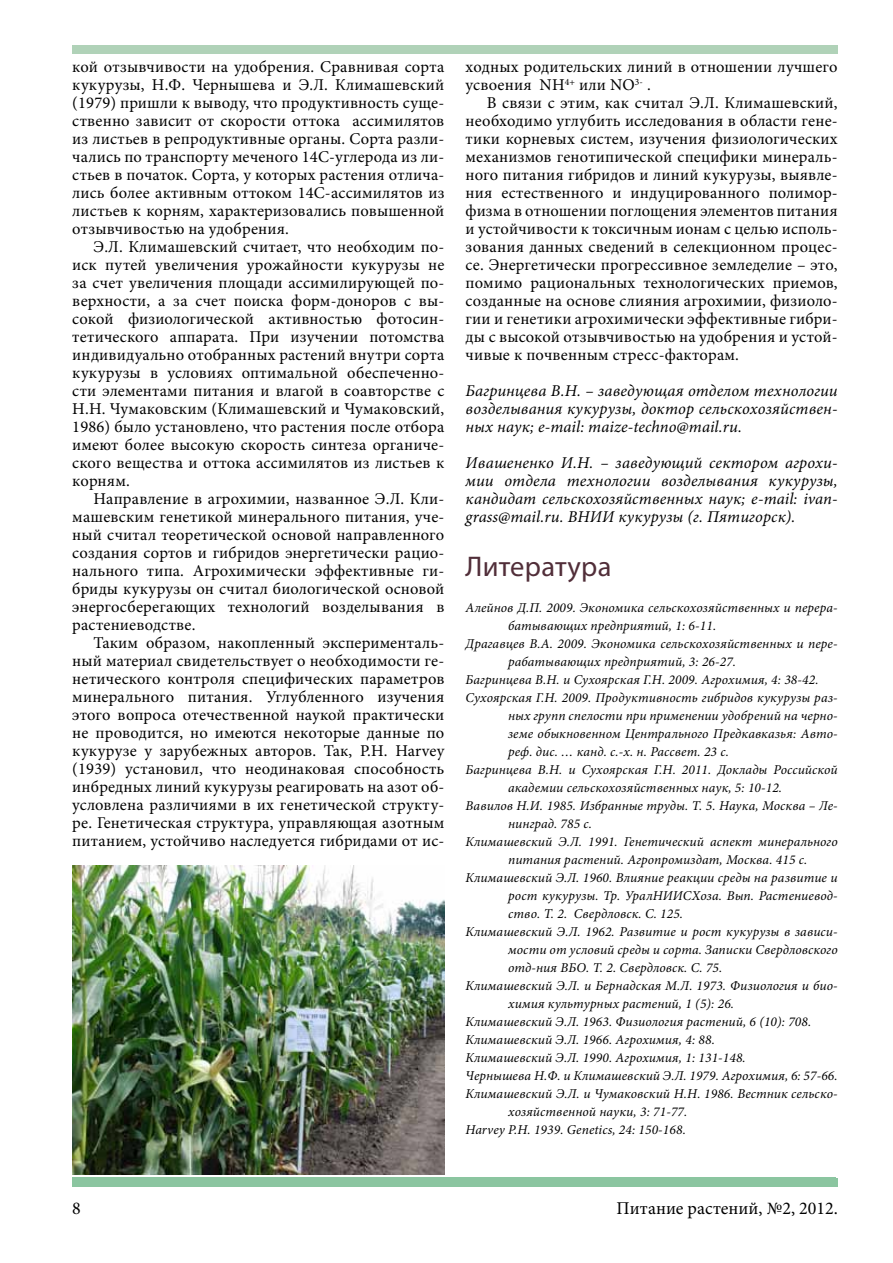
<style>
.page{position:relative;width:893px;height:1263px;background:#fff}
.page>*{position:absolute;margin:0;border:0;box-sizing:border-box;transform-origin:0 0}
.t1{font:28.5px "Myriad Pro";letter-spacing:.01em;color:#512e39}
.t2{font:18px "Minion Pro";color:#000}
.t3{font:16.5px/18px "Minion Pro";letter-spacing:.01em;color:#000;text-align:justify}
.t4{font:italic 16.5px/18px "Minion Pro";letter-spacing:.01em;color:#000;text-align:justify}
.t5{font:italic 13.5px "Minion Pro";letter-spacing:.01em;color:#000}
</style>
<div class="page">
<div style="left:73px;top:45px;width:764px;height:9px;background:#b0d2b8"></div>
<div style="left:72px;top:1178px;width:766px;height:8px;background:#8bc5a0"></div>
<img style="left:72px;top:865px;width:372px;height:309px">
<p class="t3" style="left:72px;top:58px;width:374px">кой отзывчивости на удобрения. Сравнивая сорта кукурузы, Н.Ф. Чернышева и Э.Л. Климашевский (1979) пришли к выводу, что продуктивность суще&shy;ственно зависит от скорости оттока ассимилятов из листьев в репродуктивные органы. Сорта разли&shy;чались по транспорту меченого 14С-углерода из ли&shy;стьев в початок. Сорта, у которых растения отлича&shy;лись более активным оттоком 14С-ассимилятов из листьев к корням, характеризовались повышенной отзывчивостью на удобрения.</p>
<p class="t3" style="left:72px;top:238px;width:374px;text-indent:21px">Э.Л. Климашевский считает, что необходим по&shy;иск путей увеличения урожайности кукурузы не за счет увеличения площади ассимилирующей по&shy;верхности, а за счет поиска форм-доноров с вы&shy;сокой физиологической активностью фотосин&shy;тетического аппарата. При изучении потомства индивидуально отобранных растений внутри сорта кукурузы в условиях оптимальной обеспеченно&shy;сти элементами питания и влагой в соавторстве с Н.Н. Чумаковским (Климашевский и Чумаковский, 1986) было установлено, что растения после отбора имеют более высокую скорость синтеза органиче&shy;ского вещества и оттока ассимилятов из листьев к корням.</p>
<p class="t3" style="left:72px;top:490px;width:374px;text-indent:21px">Направление в агрохимии, названное Э.Л. Кли&shy;машевским генетикой минерального питания, уче&shy;ный считал теоретической основой направленного создания сортов и гибридов энергетически рацио&shy;нального типа. Агрохимически эффективные ги&shy;бриды кукурузы он считал биологической основой энергосберегающих технологий возделывания в растениеводстве.</p>
<p class="t3" style="left:72px;top:634px;width:374px;text-indent:21px">Таким образом, накопленный эксперименталь&shy;ный материал свидетельствует о необходимости ге&shy;нетического контроля специфических параметров минерального питания. Углубленного изучения этого вопроса отечественной наукой практически не проводится, но имеются некоторые данные по кукурузе у зарубежных авторов. Так, P.H. Harvey (1939) установил, что неодинаковая способность инбредных линий кукурузы реагировать на азот об&shy;условлена различиями в их генетической структу&shy;ре. Генетическая структура, управляющая азотным питанием, устойчиво наследуется гибридами от ис-</p>
<p class="t3" style="left:466px;top:58px;width:374px">ходных родительских линий в отношении лучшего усвоения NH<sup>4+</sup> или NO<sup>3-</sup> .</p>
<p class="t3" style="left:466px;top:94px;width:374px;text-indent:21px">В связи с этим, как считал Э.Л. Климашевский, необходимо углубить исследования в области гене&shy;тики корневых систем, изучения физиологических механизмов генотипической специфики минераль&shy;ного питания гибридов и линий кукурузы, выявле&shy;ния естественного и индуцированного полимор&shy;физма в отношении поглощения элементов питания и устойчивости к токсичным ионам с целью исполь&shy;зования данных сведений в селекционном процес&shy;се. Энергетически прогрессивное земледелие – это, помимо рациональных технологических приемов, созданные на основе слияния агрохимии, физиоло&shy;гии и генетики агрохимически эффективные гибри&shy;ды с высокой отзывчивостью на удобрения и устой&shy;чивые к почвенным стресс-факторам.</p>
<p class="t4" style="left:466px;top:382px;width:374px">Багринцева В.Н. – заведующая отделом технологии возделывания кукурузы, доктор сельскохозяйствен&shy;ных наук; e-mail: maize-techno@mail.ru.</p>
<p class="t4" style="left:466px;top:454px;width:374px">Ивашененко И.Н. – заведующий сектором агрохи&shy;мии отдела технологии возделывания кукурузы, кандидат сельскохозяйственных наук; е-mail: ivan&shy;grass@mail.ru. ВНИИ кукурузы (г. Пятигорск).</p>
<h1 class="t1" style="left:466px;top:549px;width:147px">Литература</h1>
<p class="t5" style="left:466px;top:598px;width:374px">Алейнов Д.П. 2009. Экономика сельскохозяйственных и перера-</p>
<p class="t5" style="left:508px;top:616px;width:209px">батывающих предприятий, 1: 6-11.</p>
<p class="t5" style="left:466px;top:634px;width:374px">Драгавцев В.А. 2009. Экономика сельскохозяйственных и пере-</p>
<p class="t5" style="left:508px;top:652px;width:229px">рабатывающих предприятий, 3: 26-27.</p>
<p class="t5" style="left:466px;top:670px;width:354px">Багринцева В.Н. и Сухоярская Г.Н. 2009. Агрохимия, 4: 38-42.</p>
<p class="t5" style="left:466px;top:688px;width:374px">Сухоярская Г.Н. 2009. Продуктивность гибридов кукурузы раз-</p>
<p class="t5" style="left:508px;top:706px;width:331px">ных групп спелости при применении удобрений на черно-</p>
<p class="t5" style="left:508px;top:724px;width:331px">земе обыкновенном Центрального Предкавказья: Авто-</p>
<p class="t5" style="left:508px;top:742px;width:222px">реф. дис. … канд. с.-х. н. Рассвет. 23 с.</p>
<p class="t5" style="left:466px;top:760px;width:374px">Багринцева В.Н. и Сухоярская Г.Н. 2011. Доклады Российской</p>
<p class="t5" style="left:508px;top:778px;width:275px">академии сельскохозяйственных наук, 5: 10-12.</p>
<p class="t5" style="left:466px;top:796px;width:374px">Вавилов Н.И. 1985. Избранные труды. Т. 5. Наука, Москва – Ле-</p>
<p class="t5" style="left:508px;top:814px;width:85px">нинград. 785 с.</p>
<p class="t5" style="left:466px;top:832px;width:374px">Климашевский Э.Л. 1991. Генетический аспект минерального</p>
<p class="t5" style="left:508px;top:850px;width:301px">питания растений. Агропромиздат, Москва. 415 с.</p>
<p class="t5" style="left:466px;top:868px;width:374px">Климашевский Э.Л. 1960. Влияние реакции среды на развитие и</p>
<p class="t5" style="left:508px;top:886px;width:331px">рост кукурузы. Тр. УралНИИСХоза. Вып. Растениевод-</p>
<p class="t5" style="left:508px;top:904px;width:176px">ство. Т. 2. Свердловск. С. 125.</p>
<p class="t5" style="left:466px;top:922px;width:374px">Климашевский Э.Л. 1962. Развитие и рост кукурузы в зависи-</p>
<p class="t5" style="left:508px;top:940px;width:331px">мости от условий среды и сорта. Записки Свердловского</p>
<p class="t5" style="left:508px;top:958px;width:216px">отд-ния ВБО. Т. 2. Свердловск. С. 75.</p>
<p class="t5" style="left:466px;top:976px;width:374px">Климашевский Э.Л. и Бернадская М.Л. 1973. Физиология и био-</p>
<p class="t5" style="left:508px;top:994px;width:227px">химия культурных растений, 1 (5): 26.</p>
<p class="t5" style="left:466px;top:1012px;width:347px">Климашевский Э.Л. 1963. Физиология растений, 6 (10): 708.</p>
<p class="t5" style="left:466px;top:1030px;width:251px">Климашевский Э.Л. 1966. Агрохимия, 4: 88.</p>
<p class="t5" style="left:466px;top:1048px;width:282px">Климашевский Э.Л. 1990. Агрохимия, 1: 131-148.</p>
<p class="t5" style="left:466px;top:1066px;width:374px">Чернышева Н.Ф. и Климашевский Э.Л. 1979. Агрохимия, 6: 57-66.</p>
<p class="t5" style="left:466px;top:1084px;width:374px">Климашевский Э.Л. и Чумаковский Н.Н. 1986. Вестник сельско-</p>
<p class="t5" style="left:508px;top:1102px;width:181px">хозяйственной науки, 3: 71-77.</p>
<p class="t5" style="left:466px;top:1120px;width:222px">Harvey P.H. 1939. Genetics, 24: 150-168.</p>
<p class="t2" style="left:72px;top:1196px;width:10px">8</p>
<p class="t2" style="left:616px;top:1196px;width:223px">Питание растений, №2, 2012.</p>
</div>
